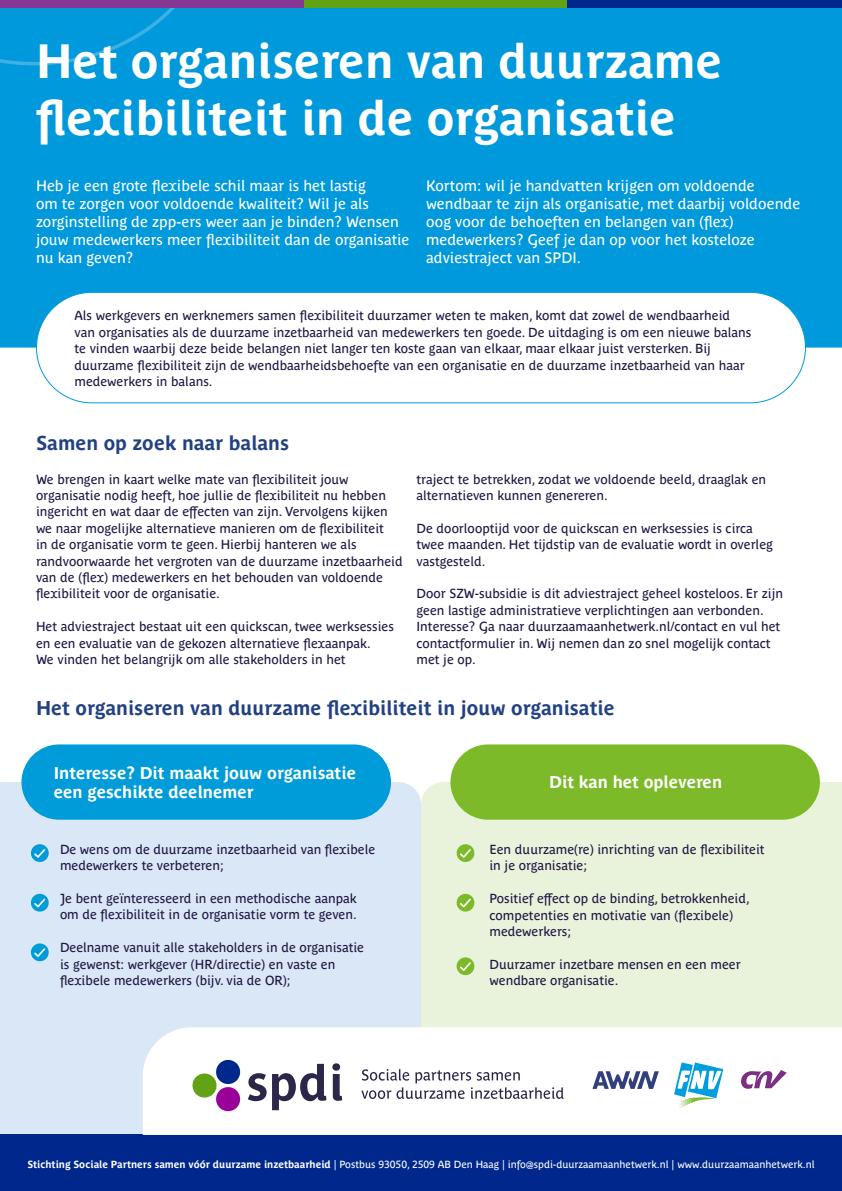
<style>
.page{position:relative;width:842px;height:1191px;background:#fff}
.page>*{position:absolute;margin:0;border:0;box-sizing:border-box;transform-origin:0 0}
.t1{font:700 47.6px/57.2px "Parisine Plus Std";color:#fff}
.t2{font:700 19.8px "Parisine Plus Std";color:#224182}
.t3{font:700 17px/18.4px "Parisine Plus Std";color:#fff}
.t4{font:15px/18px "Parisine Plus Std";color:#fff}
.t5{font:13px/16.4px "Parisine Plus Std";color:#1f1643}
.t6{font:10.3px "Parisine Plus Std";color:#fff}
.s1{font-weight:700}
</style>
<div class="page">
<div style="left:0;top:782px;width:421px;height:353px;background:#d9e7f6"></div>
<div style="left:421px;top:782px;width:421px;height:245px;background:#e9f3db"></div>
<div style="left:0;top:8px;width:842px;height:339px;background:#0099dc"></div>
<div style="left:0;top:8px;width:219px;height:57px;background:#0099dc"></div>
<div style="left:0;top:0;width:305px;height:8px;background:#863794"></div>
<div style="left:305px;top:0;width:298px;height:8px;background:#62a316"></div>
<div style="left:568px;top:0;width:274px;height:8px;background:#00288c"></div>
<div style="left:37px;top:292px;width:768px;height:111px;background:#fff;border-radius:55px"></div>
<div style="left:36px;top:292px;width:770px;height:111px;border:1px solid #009cd9;border-radius:55px"></div>
<div style="left:21px;top:744px;width:370px;height:75px;background:#009cd9;border-radius:38px"></div>
<div style="left:450px;top:744px;width:370px;height:75px;background:#7dba29;border-radius:38px"></div>
<svg style="left:457px;top:844px;width:17px;height:18px"></svg>
<svg style="left:31px;top:844px;width:18px;height:18px"></svg>
<svg style="left:457px;top:894px;width:17px;height:17px"></svg>
<svg style="left:31px;top:894px;width:18px;height:17px"></svg>
<svg style="left:457px;top:957px;width:17px;height:18px"></svg>
<svg style="left:31px;top:943px;width:18px;height:18px"></svg>
<div style="left:0;top:1135px;width:842px;height:56px;background:#00288c"></div>
<svg style="left:143px;top:1027px;width:699px;height:108px"></svg>
<svg style="left:361px;top:1069px;width:203px;height:30px"></svg>
<svg style="left:248px;top:1063px;width:78px;height:47px"></svg>
<svg style="left:332px;top:1063px;width:10px;height:37px"></svg>
<svg style="left:191px;top:1058px;width:50px;height:54px"></svg>
<svg style="left:673px;top:1061px;width:51px;height:49px"></svg>
<svg style="left:694px;top:1097px;width:22px;height:11px"></svg>
<svg style="left:741px;top:1070px;width:46px;height:18px"></svg>
<svg style="left:592px;top:1071px;width:67px;height:18px"></svg>
<h1 class="t1" style="left:36px;top:32px;width:688px">Het organiseren van duurzame flexibiliteit in de organisatie</h1>
<p class="t4" style="left:36px;top:177px;width:375px">Heb je een grote flexibele schil maar is het lastig<br>om te zorgen voor voldoende kwaliteit? Wil je als zorginstelling de zpp-ers weer aan je binden? Wensen jouw medewerkers meer flexibiliteit dan de organisatie nu kan geven?</p>
<p class="t4" style="left:426px;top:177px;width:376px">Kortom: wil je handvatten krijgen om voldoende wendbaar te zijn als organisatie, met daarbij voldoende oog voor de behoeften en belangen van (flex) medewerkers? Geef je dan op voor het kosteloze adviestraject van SPDI.</p>
<p class="t5" style="left:74px;top:307px;width:678px">Als werkgevers en werknemers samen flexibiliteit duurzamer weten te maken, komt dat zowel de wendbaarheid van organisaties als de duurzame inzetbaarheid van medewerkers ten goede. De uitdaging is om een nieuwe balans te vinden waarbij deze beide belangen niet langer ten koste gaan van elkaar, maar elkaar juist versterken. Bij duurzame flexibiliteit zijn de wendbaarheidsbehoefte van een organisatie en de duurzame inzetbaarheid van haar medewerkers in balans.</p>
<h2 class="t2" style="left:36px;top:431px;width:255px">Samen op zoek naar balans</h2>
<p class="t5" style="left:36px;top:471px;width:368px">We brengen in kaart welke mate van flexibiliteit jouw organisatie nodig heeft, hoe jullie de flexibiliteit nu hebben ingericht en wat daar de effecten van zijn. Vervolgens kijken we naar mogelijke alternatieve manieren om de flexibiliteit<br>in de organisatie vorm te geen. Hierbij hanteren we als randvoorwaarde het vergroten van de duurzame inzetbaarheid van de (flex) medewerkers en het behouden van voldoende flexibiliteit voor de organisatie.</p>
<p class="t5" style="left:36px;top:618px;width:359px">Het adviestraject bestaat uit een quickscan, twee werksessies en een evaluatie van de gekozen alternatieve flexaanpak.<br>We vinden het belangrijk om alle stakeholders in het</p>
<p class="t5" style="left:416px;top:471px;width:351px">traject te betrekken, zodat we voldoende beeld, draaglak en alternatieven kunnen genereren.</p>
<p class="t5" style="left:416px;top:520px;width:358px">De doorlooptijd voor de quickscan en werksessies is circa twee maanden. Het tijdstip van de evaluatie wordt in overleg vastgesteld.</p>
<p class="t5" style="left:416px;top:585px;width:368px">Door SZW-subsidie is dit adviestraject geheel kosteloos. Er zijn geen lastige administratieve verplichtingen aan verbonden.<br>Interesse? Ga naar duurzaamaanhetwerk.nl/contact en vul het contactformulier in. Wij nemen dan zo snel mogelijk contact met je op.</p>
<h2 class="t2" style="left:36px;top:697px;width:580px">Het organiseren van duurzame flexibiliteit in jouw organisatie</h2>
<h3 class="t3" style="left:54px;top:764px;width:304px">Interesse? Dit maakt jouw organisatie een geschikte deelnemer</h3>
<h3 class="t3" style="left:549px;top:773px;width:174px">Dit kan het opleveren</h3>
<p class="t5" style="left:60px;top:841px;width:317px">De wens om de duurzame inzetbaarheid van flexibele medewerkers te verbeteren;</p>
<p class="t5" style="left:60px;top:890px;width:298px">Je bent geïnteresseerd in een methodische aanpak om de flexibiliteit in de organisatie vorm te geven.</p>
<p class="t5" style="left:60px;top:939px;width:306px">Deelname vanuit alle stakeholders in de organisatie is gewenst: werkgever (HR/directie) en vaste en flexibele medewerkers (bijv. via de OR);</p>
<p class="t5" style="left:489px;top:841px;width:277px">Een duurzame(re) inrichting van de flexibiliteit in je organisatie;</p>
<p class="t5" style="left:489px;top:890px;width:262px">Positief effect op de binding, betrokkenheid, competenties en motivatie van (flexibele) medewerkers;</p>
<p class="t5" style="left:489px;top:956px;width:253px">Duurzamer inzetbare mensen en een meer wendbare organisatie.</p>
<p class="t6" style="left:27px;top:1158px;width:789px"><span class="s1">Stichting Sociale Partners samen vóór duurzame inzetbaarheid</span> | Postbus 93050, 2509 AB Den Haag | info@spdi-duurzaamaanhetwerk.nl | www.duurzaamaanhetwerk.nl</p>
</div>
